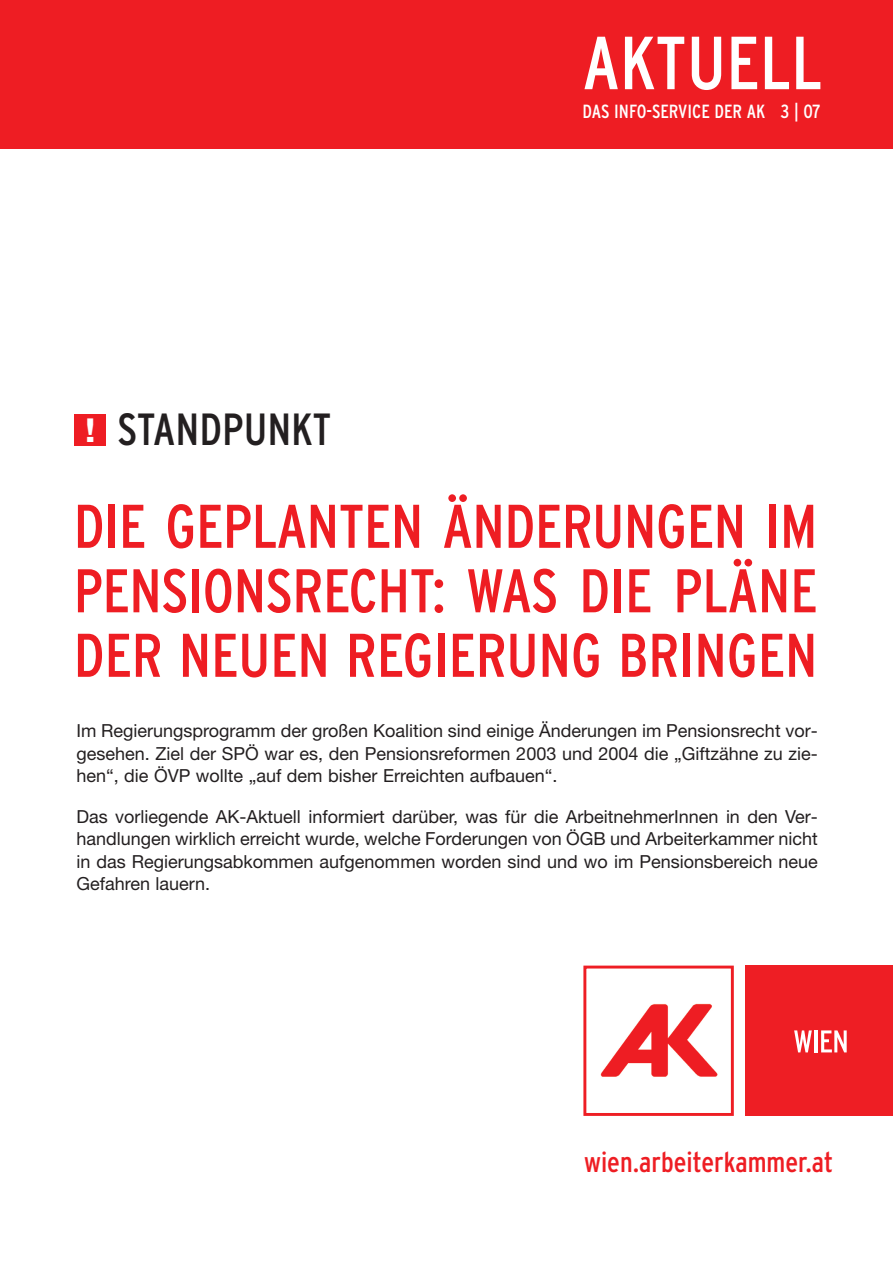
<style>
.page{position:relative;width:893px;height:1263px;background:#fff}
.page>*{position:absolute;margin:0;border:0;box-sizing:border-box;transform-origin:0 0}
.t1{font:condensed 75px "Interstate";color:#fff}
.t2{font:condensed 61.5px/64.5px "Interstate";letter-spacing:-.005em;color:#ee1d23;text-align:justify}
.t3{font:condensed 45px "Interstate";color:#231f20}
.t4{font:condensed 28.35px "Interstate";color:#ee1d23}
.t5{font:condensed 19.05px "Interstate";color:#fff}
.t6{font:18px/22.5px "Helvetica Neue";color:#231f20;text-align:justify}
.s1{font-family:"Helvetica Neue";font-weight:700;font-stretch:normal;font-size:33px;color:#fff}
</style>
<div class="page">
<div style="left:0;top:0;width:892px;height:149px;background:#ee1d23"></div>
<div style="left:583px;top:966px;width:150px;height:150px;border:3px solid #ee1e24"></div>
<div style="left:745px;top:966px;width:147px;height:150px;background:#ee1e24"></div>
<svg style="left:794px;top:1030px;width:17px;height:22px"></svg>
<hr style="left:814px;top:1030px;width:3px;height:22px;background:#fff">
<svg style="left:821px;top:1030px;width:25px;height:22px"></svg>
<img style="left:600px;top:1003px;width:118px;height:74px">
<div style="left:75px;top:414px;width:31px;height:31px;background:#ee1d23"></div>
<h3 class="t3" style="left:85px;top:412px;width:248px"><span class="s1">!</span> STANDPUNKT</h3>
<h1 class="t1" style="left:582px;top:35px;width:241px">AKTUELL</h1>
<p class="t5" style="left:582px;top:104px;width:239px">DAS INFO-SERVICE DER AK 3 | 07</p>
<h2 class="t2" style="left:74px;top:499px;width:745px">DIE GEPLANTEN ÄNDERUNGEN IM PENSIONSRECHT: WAS DIE PLÄNE DER NEUEN REGIERUNG BRINGEN</h2>
<p class="t6" style="left:76px;top:721px;width:743px">Im Regierungsprogramm der großen Koalition sind einige Änderungen im Pensionsrecht vor&shy;gesehen. Ziel der SPÖ war es, den Pensionsreformen 2003 und 2004 die „Giftzähne zu zie&shy;hen“, die ÖVP wollte „auf dem bisher Erreichten aufbauen“.</p>
<p class="t6" style="left:76px;top:807px;width:743px">Das vorliegende AK-Aktuell informiert darüber, was für die ArbeitnehmerInnen in den Ver&shy;handlungen wirklich erreicht wurde, welche Forderungen von ÖGB und Arbeiterkammer nicht in das Regierungsabkommen aufgenommen worden sind und wo im Pensionsbereich neue Gefahren lauern.</p>
<h3 class="t4" style="left:584px;top:1152px;width:251px">wien.arbeiterkammer.at</h3>
</div>
